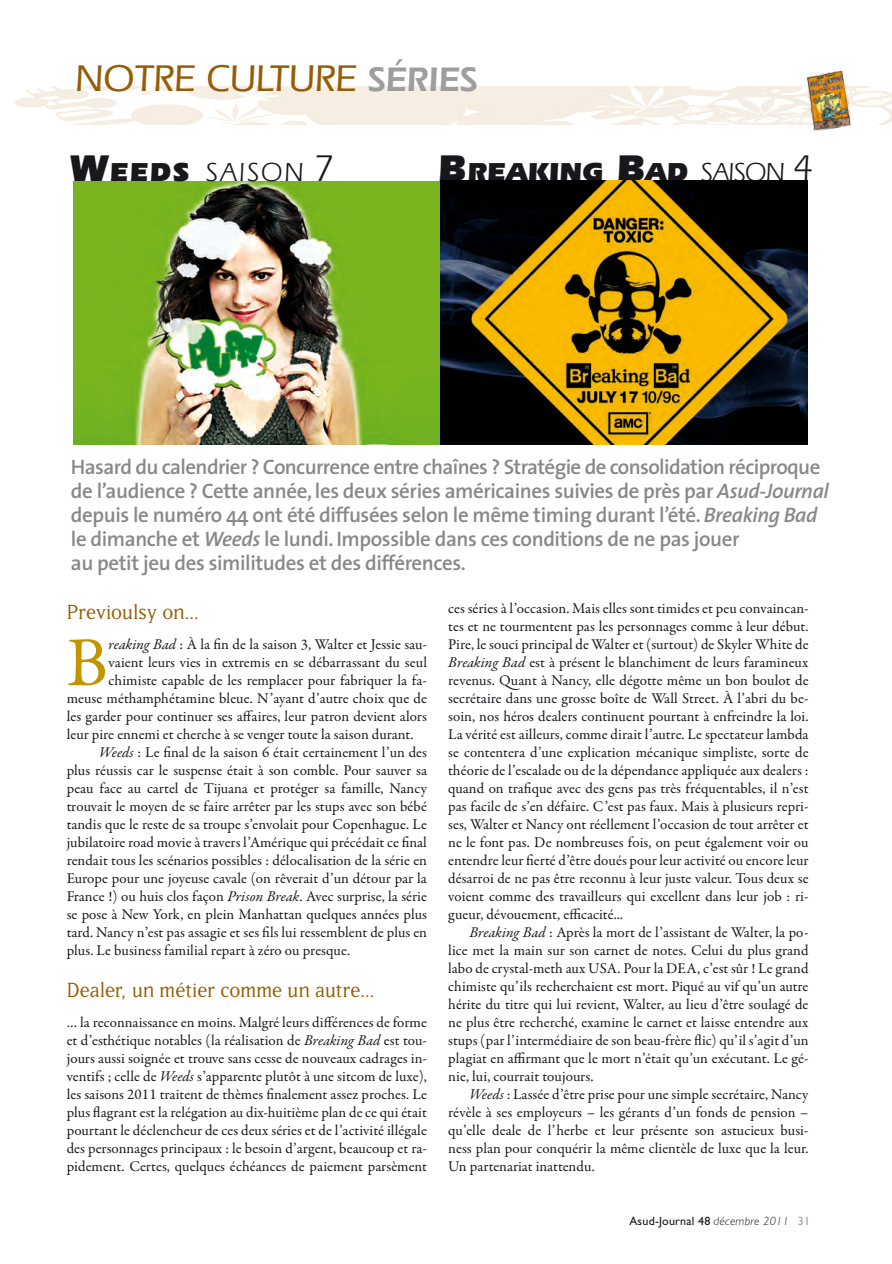
<style>
.page{position:relative;width:892px;height:1264px;background:#fff}
.page>*{position:absolute;margin:0;border:0;box-sizing:border-box;transform-origin:0 0}
.t1{font:70.5px "Garamond Premr Pro";color:#c19400}
.t2{font:500 39px "Eras IT Cby BT";color:#955d06}
.t3{font:900 27.3px "Eras IT Cby BT";letter-spacing:.015em;color:#1a171c}
.t4{font:27.3px "Eras IT Cby BT";letter-spacing:.07em;color:#1a171c}
.t5{font:24px "Matrix";color:#955d06}
.t6{font:600 21px/24px "The Sans";letter-spacing:-.02em;color:#87888a}
.t7{font:15px/18px "Garamond Premr Pro";letter-spacing:.005em;color:#1a171c;text-align:justify}
.t8{font:12px "Gill Sans";letter-spacing:.02em;color:#1a171c}
.s1{font-weight:600;font-size:35.7px;color:#9d9ea0}
.s2{font-weight:900;font-size:39px}
.s3{font-weight:900}
.s4{font-size:39px}
.s5{font-weight:400}
.s6{font-weight:400;font-size:39px}
.s7{font-style:italic}
.s8{font-weight:300;font-style:italic}
.s9{color:#9d9ea0}
</style>
<div class="page">
<img style="left:14px;top:86px;width:878px;height:38px">
<img style="left:805px;top:70px;width:47px;height:61px">
<img style="left:74px;top:180px;width:734px;height:264px">
<h2 class="t2" style="left:76px;top:54px;width:404px">NOTRE CULTURE <span class="s1">SÉRIES</span></h2>
<h3 class="t4" style="left:70px;top:155px;width:266px"><span class="s2">W</span><span class="s3">EEDS</span> SAISON <span class="s4">7</span></h3>
<h3 class="t3" style="left:439px;top:155px;width:377px"><span class="s4">B</span>REAKING <span class="s4">B</span>AD <span class="s5">SAISON</span> <span class="s6">4</span></h3>
<p class="t6" style="left:71px;top:454px;width:760px">Hasard du calendrier ? Concurrence entre chaînes ? Stratégie de consolidation réciproque de l’audience ? Cette année, les deux séries américaines suivies de près par <span class="s7">Asud-Journal </span>depuis le numéro 44 ont été diffusées selon le même timing durant l’été. <span class="s7">Breaking Bad </span>le dimanche et <span class="s7">Weeds</span> le lundi. Impossible dans ces conditions de ne pas jouer<br>au petit jeu des similitudes et des différences.</p>
<h3 class="t5" style="left:67px;top:600px;width:134px">Previoulsy on...</h3>
<h1 class="t1" style="left:67px;top:620px;width:43px">B</h1>
<p class="t7" style="left:109px;top:635px;width:320px"><span class="s7">reaking Bad</span> : À la fin de la saison 3, Walter et Jessie sau-</p>
<p class="t7" style="left:109px;top:653px;width:320px">vaient leurs vies in extremis en se débarrassant du seul</p>
<p class="t7" style="left:109px;top:671px;width:320px">chimiste capable de les remplacer pour fabriquer la fa-</p>
<p class="t7" style="left:67px;top:689px;width:362px">meuse méthamphétamine bleue. N’ayant d’autre choix que de</p>
<p class="t7" style="left:67px;top:707px;width:362px">les garder pour continuer ses affaires, leur patron devient alors</p>
<p class="t7" style="left:67px;top:725px;width:348px">leur pire ennemi et cherche à se venger toute la saison durant.</p>
<p class="t7" style="left:99px;top:743px;width:329px"><span class="s7">Weeds</span> : Le final de la saison 6 était certainement l’un des</p>
<p class="t7" style="left:67px;top:761px;width:362px">plus réussis car le suspense était à son comble. Pour sauver sa</p>
<p class="t7" style="left:67px;top:779px;width:362px">peau face au cartel de Tijuana et protéger sa famille, Nancy</p>
<p class="t7" style="left:67px;top:797px;width:362px">trouvait le moyen de se faire arrêter par les stups avec son bébé</p>
<p class="t7" style="left:67px;top:815px;width:362px">tandis que le reste de sa troupe s’envolait pour Copenhague. Le</p>
<p class="t7" style="left:67px;top:833px;width:362px">jubilatoire road movie à travers l’Amérique qui précédait ce final</p>
<p class="t7" style="left:67px;top:851px;width:362px">rendait tous les scénarios possibles : délocalisation de la série en</p>
<p class="t7" style="left:67px;top:869px;width:362px">Europe pour une joyeuse cavale (on rêverait d’un détour par la</p>
<p class="t7" style="left:67px;top:887px;width:362px">France !) ou huis clos façon <span class="s7">Prison Break</span>. Avec surprise, la série</p>
<p class="t7" style="left:67px;top:905px;width:362px">se pose à New York, en plein Manhattan quelques années plus</p>
<p class="t7" style="left:67px;top:923px;width:362px">tard. Nancy n’est pas assagie et ses fils lui ressemblent de plus en</p>
<p class="t7" style="left:67px;top:941px;width:285px">plus. Le business familial repart à zéro ou presque.</p>
<h3 class="t5" style="left:67px;top:978px;width:310px">Dealer, un métier comme un autre...</h3>
<p class="t7" style="left:67px;top:1013px;width:362px">… la reconnaissance en moins. Malgré leurs différences de forme et d’esthétique notables (la réalisation de <span class="s7">Breaking Bad</span> est tou&shy;jours aussi soignée et trouve sans cesse de nouveaux cadrages in&shy;ventifs ; celle de <span class="s7">Weeds</span> s’apparente plutôt à une sitcom de luxe), les saisons 2011 traitent de thèmes finalement assez proches. Le plus flagrant est la relégation au dix-huitième plan de ce qui était pourtant le déclencheur de ces deux séries et de l’activité illégale des personnages principaux : le besoin d’argent, beaucoup et ra&shy;pidement. Certes, quelques échéances de paiement parsèment</p>
<p class="t7" style="left:448px;top:599px;width:362px">ces séries à l’occasion. Mais elles sont timides et peu convaincan&shy;tes et ne tourmentent pas les personnages comme à leur début.<br>Pire, le souci principal de Walter et (surtout) de Skyler White de <span class="s7">Breaking Bad</span> est à présent le blanchiment de leurs faramineux revenus. Quant à Nancy, elle dégotte même un bon boulot de secrétaire dans une grosse boîte de Wall Street. À l’abri du be&shy;soin, nos héros dealers continuent pourtant à enfreindre la loi.<br>La vérité est ailleurs, comme dirait l’autre. Le spectateur lambda se contentera d’une explication mécanique simpliste, sorte de théorie de l’escalade ou de la dépendance appliquée aux dealers : quand on trafique avec des gens pas très fréquentables, il n’est pas facile de s’en défaire. C’est pas faux. Mais à plusieurs repri&shy;ses, Walter et Nancy ont réellement l’occasion de tout arrêter et ne le font pas. De nombreuses fois, on peut également voir ou entendre leur fierté d’être doués pour leur activité ou encore leur désarroi de ne pas être reconnu à leur juste valeur. Tous deux se voient comme des travailleurs qui excellent dans leur job : ri&shy;gueur, dévouement, efficacité...</p>
<p class="t7" style="left:448px;top:923px;width:362px;text-indent:21px"><span class="s7">Breaking Bad</span> : Après la mort de l’assistant de Walter, la po&shy;lice met la main sur son carnet de notes. Celui du plus grand labo de crystal-meth aux USA. Pour la DEA, c’est sûr ! Le grand chimiste qu’ils recherchaient est mort. Piqué au vif qu’un autre hérite du titre qui lui revient, Walter, au lieu d’être soulagé de ne plus être recherché, examine le carnet et laisse entendre aux stups (par l’intermédiaire de son beau-frère flic) qu’il s’agit d’un plagiat en affirmant que le mort n’était qu’un exécutant. Le gé&shy;nie, lui, courrait toujours.</p>
<p class="t7" style="left:448px;top:1085px;width:362px;text-indent:21px"><span class="s7">Weeds</span> : Lassée d’être prise pour une simple secrétaire, Nancy révèle à ses employeurs – les gérants d’un fonds de pension – qu’elle deale de l’herbe et leur présente son astucieux busi&shy;ness plan pour conquérir la même clientèle de luxe que la leur.<br>Un partenariat inattendu.</p>
<p class="t8" style="left:629px;top:1214px;width:182px">Asud-Journal 48 <span class="s8">décembre 2011</span> <span class="s9">31</span></p>
</div>
